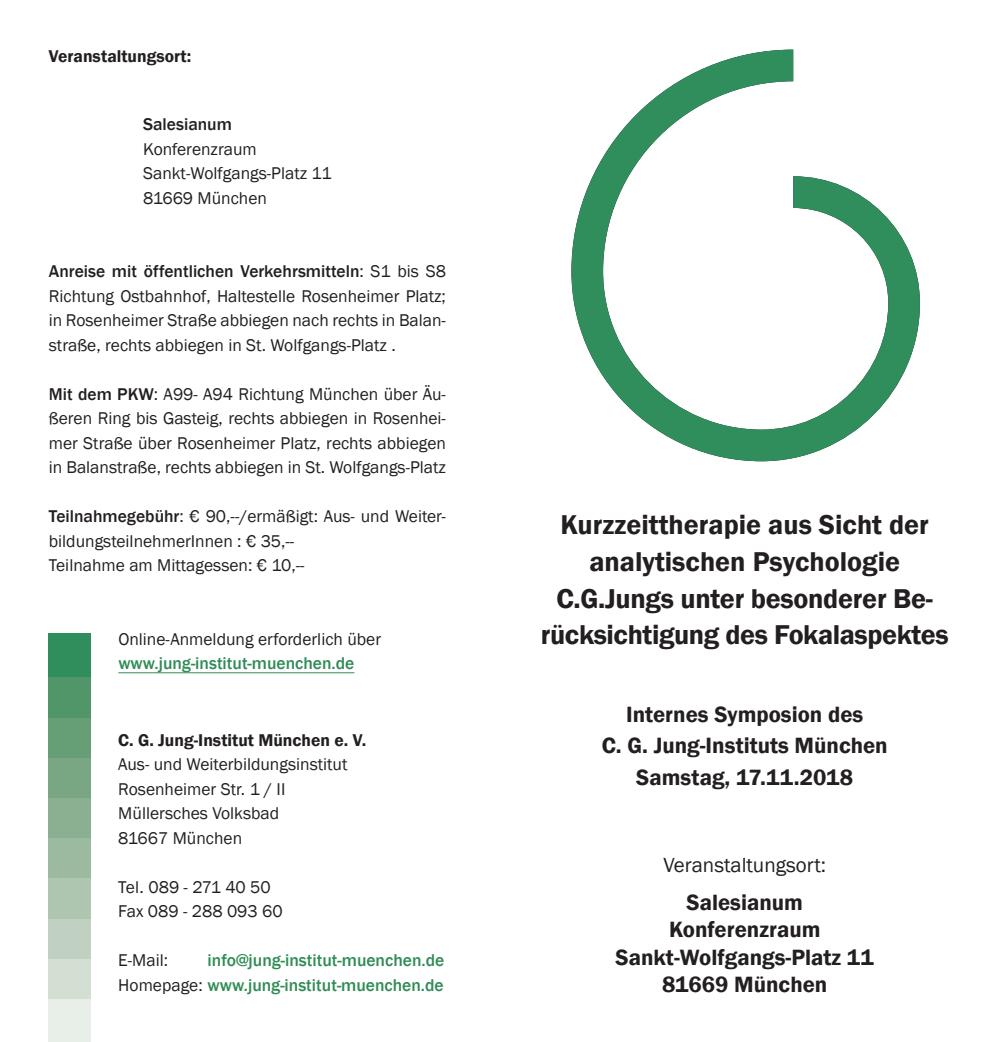
<style>
.page{position:relative;width:993px;height:1042px;background:#fff}
.page>*{position:absolute;margin:0;border:0;box-sizing:border-box;transform-origin:0 0}
.t1{font:600 28px/36.8px "Franklin Gothic";letter-spacing:-.01em;color:#231f20;text-align:center}
.t2{font:600 22.75px/27.3px "Franklin Gothic";color:#231f20;text-align:center}
.t3{font:21px "Franklin Gothic";color:#231f20}
.t4{font:17.5px/24.5px "Franklin Gothic";color:#231f20}
.t5{font:500 17.5px/24.5px "Franklin Gothic";color:#308c56;text-align:right}
.t6{font:600 17.5px "Franklin Gothic";color:#231f20}
.t7{font:500 17.5px "Franklin Gothic";color:#231f20}
.s1{font-weight:500}
.s2{font-weight:400;color:#231f20}
</style>
<div class="page">
<svg style="left:571px;top:50px;width:348px;height:411px"></svg>
<hr style="left:118px;top:672px;width:236px;height:1px;background:#308c56">
<div style="left:48px;top:633px;width:43px;height:44px;background:#308e5c"></div>
<div style="left:48px;top:677px;width:43px;height:41px;background:#519668"></div>
<div style="left:48px;top:718px;width:43px;height:40px;background:#669e76"></div>
<div style="left:48px;top:758px;width:43px;height:40px;background:#7aa783"></div>
<div style="left:48px;top:798px;width:43px;height:40px;background:#8bb091"></div>
<div style="left:48px;top:838px;width:43px;height:41px;background:#9bba9f"></div>
<div style="left:48px;top:879px;width:43px;height:40px;background:#aec5b0"></div>
<div style="left:48px;top:919px;width:43px;height:40px;background:#c0d1c1"></div>
<div style="left:48px;top:959px;width:43px;height:40px;background:#d3dfd3"></div>
<div style="left:48px;top:999px;width:43px;height:43px;background:#e8efe8"></div>
<p class="t6" style="left:49px;top:45px;width:144px">Veranstaltungsort:</p>
<p class="t7" style="left:143px;top:113px;width:90px">Salesianum</p>
<p class="t4" style="left:143px;top:137px;width:190px">Konferenzraum<br>Sankt-Wolfgangs-Platz 11<br>81669 München</p>
<p class="t4" style="left:49px;top:259px;width:398px;text-align:justify"><span class="s1">Anreise mit öffentlichen Verkehrsmitteln</span>: S1 bis S8<br>Richtung Ostbahnhof, Haltestelle Rosenheimer Platz; in Rosenheimer Straße abbiegen nach rechts in Balan&shy;straße, rechts abbiegen in St. Wolfgangs-Platz .</p>
<p class="t4" style="left:49px;top:382px;width:398px;text-align:justify"><span class="s1">Mit dem PKW</span>: A99- A94 Richtung München über Äu&shy;ßeren Ring bis Gasteig, rechts abbiegen in Rosenhei&shy;mer Straße über Rosenheimer Platz, rechts abbiegen in Balanstraße, rechts abbiegen in St. Wolfgangs-Platz</p>
<p class="t4" style="left:49px;top:504px;width:398px"><span class="s1">Teilnahmegebühr</span>: € 90,--/ermäßigt: Aus- und Weiter&shy;bildungsteilnehmerInnen : € 35,--<br>Teilnahme am Mittagessen: € 10,--</p>
<p class="t4" style="left:118px;top:627px;width:264px">Online-Anmeldung erforderlich über</p>
<p class="t5" style="left:118px;top:651px;width:237px">www.jung-institut-muenchen.de</p>
<p class="t6" style="left:118px;top:729px;width:249px">C. G. Jung-Institut München e. V.</p>
<p class="t4" style="left:118px;top:752px;width:231px">Aus- und Weiterbildungsinstitut<br>Rosenheimer Str. 1 / II<br>Müllersches Volksbad<br>81667 München</p>
<p class="t4" style="left:118px;top:875px;width:166px">Tel. 089 - 271 40 50<br>Fax 089 - 288 093 60</p>
<p class="t4" style="left:118px;top:948px;width:51px">E-Mail:</p>
<p class="t5" style="left:118px;top:948px;width:327px">info@jung-institut-muenchen.de<br><span class="s2">Homepage:</span> www.jung-institut-muenchen.de</p>
<h1 class="t1" style="left:540px;top:507px;width:409px">Kurzzeittherapie aus Sicht der analytischen Psychologie<br>C.G.Jungs unter besonderer Be&shy;rücksichtigung des Fokalaspektes</h1>
<h2 class="t2" style="left:601px;top:698px;width:287px;line-height:31.5px">Internes Symposion des<br>C. G. Jung-Instituts München<br>Samstag, 17.11.2018</h2>
<p class="t3" style="left:663px;top:852px;width:164px">Veranstaltungsort:</p>
<h2 class="t2" style="left:615px;top:889px;width:260px">Salesianum<br>Konferenzraum<br>Sankt-Wolfgangs-Platz 11<br>81669 München</h2>
</div>
